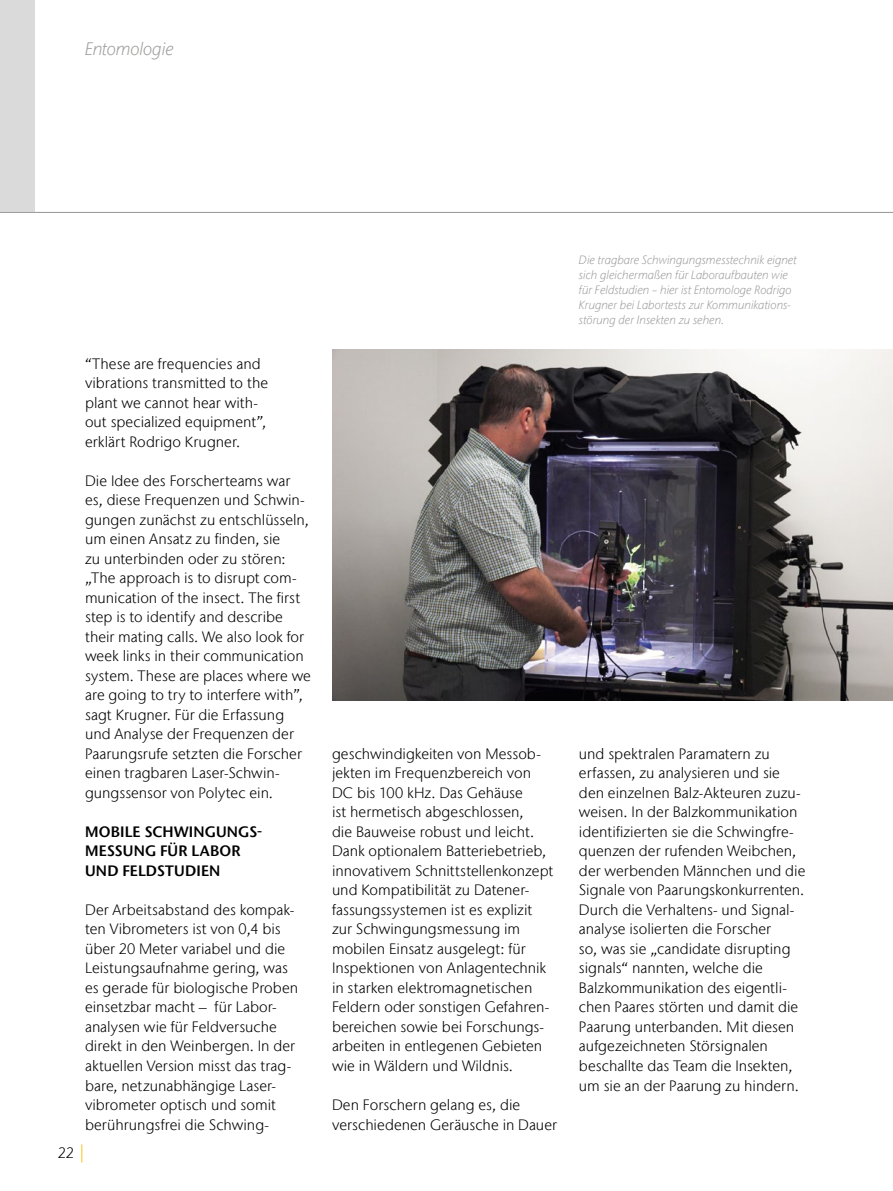
<style>
.page{position:relative;width:893px;height:1191px;background:#fff}
.page>*{position:absolute;margin:0;border:0;box-sizing:border-box;transform-origin:0 0}
.t1{font:italic 300 18px "Stone Sans IIITC Com";color:#9d9d9c}
.t2{font:300 15px/19.5px "Stone Sans IIITC Com";color:#000}
.t3{font:600 15px/19.5px "Stone Sans IIITC Com";letter-spacing:.015em;color:#000}
.t4{font:italic 300 12px/15px "Stone Sans IIITC Com";letter-spacing:.005em;color:#9d9d9c}
.s1{font-size:18px;color:#fcbf00}
</style>
<div class="page">
<div style="left:0;top:0;width:34px;height:213px;background:#dadada"></div>
<img style="left:332px;top:349px;width:561px;height:351px">
<hr style="left:0;top:212px;width:893px;height:1px;background:#9d9d9c">
<p class="t1" style="left:85px;top:38px;width:90px">Entomologie</p>
<p class="t2" style="left:85px;top:354px;width:185px">“These are frequencies and vibrations transmitted to the plant we cannot hear with&shy;out specialized equipment”, erklärt Rodrigo Krugner.</p>
<p class="t2" style="left:85px;top:471px;width:228px">Die Idee des Forscherteams war es, diese Frequenzen und Schwin&shy;gungen zunächst zu entschlüsseln, um einen Ansatz zu finden, sie<br>zu unterbinden oder zu stören: „The approach is to disrupt com&shy;munication of the insect. The first step is to identify and describe their mating calls. We also look for week links in their communication system. These are places where we are going to try to interfere with”, sagt Krugner. Für die Erfassung und Analyse der Frequenzen der<br>Paarungsrufe setzten die Forscher einen tragbaren Laser-Schwin&shy;gungssensor von Polytec ein.</p>
<p class="t3" style="left:85px;top:821px;width:179px">MOBILE SCHWINGUNGS-<br>MESSUNG FÜR LABOR<br>UND FELDSTUDIEN</p>
<p class="t2" style="left:85px;top:900px;width:215px">Der Arbeitsabstand des kompak&shy;ten Vibrometers ist von 0,4 bis über 20 Meter variabel und die<br>Leistungsaufnahme gering, was es gerade für biologische Proben einsetzbar macht – für Labor&shy;analysen wie für Feldversuche direkt in den Weinbergen. In der aktuellen Version misst das trag&shy;bare, netzunabhängige Laser&shy;vibrometer optisch und somit berührungsfrei die Schwing-</p>
<p class="t2" style="left:58px;top:1143px;width:29px">22 <span class="s1">|</span></p>
<p class="t4" style="left:579px;top:252px;width:219px">Die tragbare Schwingungsmesstechnik eignet sich gleichermaßen für Laboraufbauten wie für Feldstudien – hier ist Entomologe Rodrigo Krugner bei Labortests zur Kommunikations&shy;störung der Insekten zu sehen.</p>
<p class="t2" style="left:332px;top:744px;width:223px">geschwindigkeiten von Messob&shy;jekten im Frequenzbereich von<br>DC bis 100 kHz. Das Gehäuse<br>ist hermetisch abgeschlossen,<br>die Bauweise robust und leicht.<br>Dank optionalem Batteriebetrieb, innovativem Schnittstellenkonzept und Kompatibilität zu Datener&shy;fassungssystemen ist es explizit zur Schwingungsmessung im mobilen Einsatz ausgelegt: für<br>Inspektionen von Anlagentechnik in starken elektromagnetischen<br>Feldern oder sonstigen Gefahren&shy;bereichen sowie bei Forschungs&shy;arbeiten in entlegenen Gebieten wie in Wäldern und Wildnis.</p>
<p class="t2" style="left:332px;top:1095px;width:226px">Den Forschern gelang es, die verschiedenen Geräusche in Dauer</p>
<p class="t2" style="left:579px;top:744px;width:228px">und spektralen Paramatern zu erfassen, zu analysieren und sie den einzelnen Balz-Akteuren zuzu&shy;weisen. In der Balzkommunikation identifizierten sie die Schwingfre&shy;quenzen der rufenden Weibchen, der werbenden Männchen und die Signale von Paarungskonkurrenten.<br>Durch die Verhaltens- und Signal&shy;analyse isolierten die Forscher<br>so, was sie „candidate disrupting signals“ nannten, welche die Balzkommunikation des eigentli&shy;chen Paares störten und damit die Paarung unterbanden. Mit diesen aufgezeichneten Störsignalen beschallte das Team die Insekten, um sie an der Paarung zu hindern.</p>
</div>
